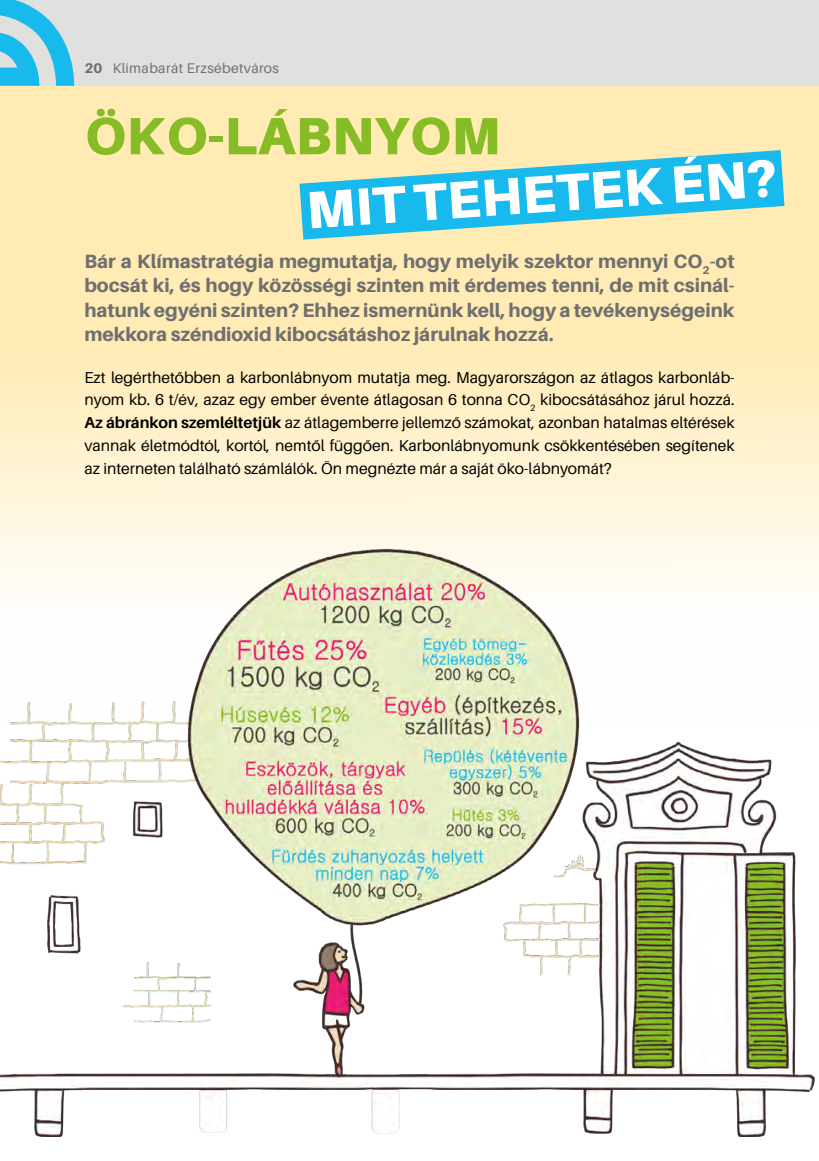
<style>
.page{position:relative;width:819px;height:1161px;background:#fff}
.page>*{position:absolute;margin:0;border:0;box-sizing:border-box;transform-origin:0 0}
.t1{font:900 52.5px "Aileron";color:#fff}
.t2{font:900 52.5px "Aileron";letter-spacing:.01em;color:#86bc25}
.t3{font:800 19.25px/24.5px "Aileron";color:#706f6f;text-align:justify}
.t4{font:15.75px/22.8px "Aileron";color:#000;text-align:justify}
.t5{font:14px "Aileron";letter-spacing:.025em;color:#706f6f}
.s1{font-weight:800}
.s2{font-weight:700}
</style>
<div class="page">
<svg style="left:0;top:86px;width:818px;height:457px;background:#ffeec0"></svg>
<img style="left:818px;top:86px;width:1px;height:457px">
<div style="left:0;top:0;width:819px;height:86px;background:#e0e0df"></div>
<svg style="left:0;top:0;width:74px;height:86px"></svg>
<svg style="left:299px;top:150px;width:485px;height:90px;background:#70ccd6"></svg>
<img style="left:0;top:543px;width:819px;height:593px">
<p class="t5" style="left:84px;top:60px;width:196px"><span class="s1">20</span> Klímabarát Erzsébetváros</p>
<h1 class="t2" style="left:85px;top:105px;width:417px">ÖKO-LÁBNYOM</h1>
<h1 class="t1" style="left:304px;top:180px;width:473px;rotate:-4deg">MIT TEHETEK ÉN?</h1>
<p class="t3" style="left:84px;top:249px;width:651px">Bár a Klímastratégia megmutatja, hogy melyik szektor mennyi CO<sub>2</sub>-ot bocsát ki, és hogy közösségi szinten mit érdemes tenni, de mit csinál&shy;hatunk egyéni szinten? Ehhez ismernünk kell, hogy a tevékenységeink mekkora széndioxid kibocsátáshoz járulnak hozzá.</p>
<p class="t4" style="left:84px;top:366px;width:651px">Ezt legérthetőbben a karbonlábnyom mutatja meg. Magyarországon az átlagos karbonláb&shy;nyom kb. 6 t/év, azaz egy ember évente átlagosan 6 tonna CO<sub>2</sub> kibocsátásához járul hozzá.<br><span class="s2">Az ábránkon szemléltetjük</span> az átlagemberre jellemző számokat, azonban hatalmas eltérések vannak életmódtól, kortól, nemtől függően. Karbonlábnyomunk csökkentésében segítenek az interneten található számlálók. Ön megnézte már a saját öko-lábnyomát?</p>
</div>
